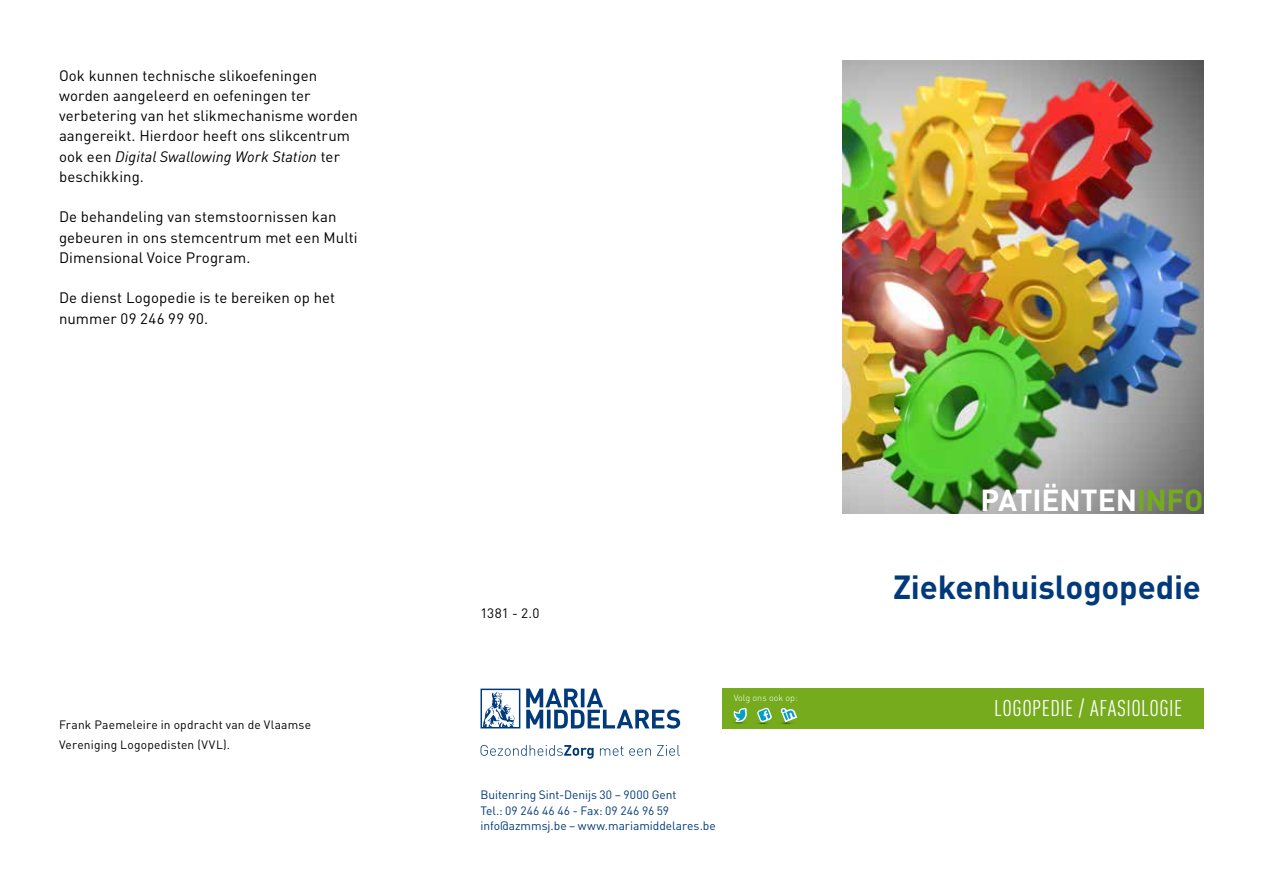
<style>
.page{position:relative;width:1263px;height:893px;background:#fff}
.page>*{position:absolute;margin:0;border:0;box-sizing:border-box;transform-origin:0 0}
.t1{font:700 33px "DINOT";letter-spacing:-.005em;color:#003a7a}
.t2{font:700 30px "DINOT";letter-spacing:-.01em;color:#fff}
.t3{font:condensed 22.5px "DINOT";letter-spacing:.02em;color:#fff}
.t4{font:15px/20.2px "DINOT";letter-spacing:.005em;color:#000}
.t5{font:13.5px "DINOT";color:#000}
.t6{font:12px/15.8px "DINOT";letter-spacing:-.005em;color:#003a7a}
.t7{font:12px/20.2px "DINOT";letter-spacing:.015em;color:#000}
.t8{font:300 9px "DINOT";color:#fff}
.s1{font-style:italic}
.s2{color:#75ab1d}
</style>
<div class="page">
<img style="left:842px;top:60px;width:362px;height:453px">
<div style="left:722px;top:688px;width:481px;height:41px;background:#75ab1d"></div>
<svg style="left:526px;top:689px;width:154px;height:40px"></svg>
<svg style="left:480px;top:689px;width:40px;height:39px"></svg>
<svg style="left:480px;top:745px;width:114px;height:14px"></svg>
<svg style="left:600px;top:746px;width:23px;height:10px"></svg>
<svg style="left:629px;top:748px;width:22px;height:8px"></svg>
<svg style="left:657px;top:745px;width:23px;height:11px"></svg>
<svg style="left:733px;top:708px;width:65px;height:16px"></svg>
<p class="t4" style="left:59px;top:65px;width:300px">Ook kunnen technische slikoefeningen worden aangeleerd en oefeningen ter verbetering van het slikmechanisme worden aangereikt. Hierdoor heeft ons slikcentrum ook een <span class="s1">Digital Swallowing Work Station</span> ter beschikking.</p>
<p class="t4" style="left:59px;top:207px;width:300px">De behandeling van stemstoornissen kan gebeuren in ons stemcentrum met een Multi<br>Dimensional Voice Program.</p>
<p class="t4" style="left:59px;top:288px;width:278px">De dienst Logopedie is te bereiken op het nummer 09 246 99 90.</p>
<p class="t7" style="left:59px;top:714px;width:254px">Frank Paemeleire in opdracht van de Vlaamse<br>Vereniging Logopedisten (VVL).</p>
<p class="t5" style="left:480px;top:604px;width:60px">1381 - 2.0</p>
<p class="t8" style="left:734px;top:692px;width:66px">Volg ons ook op:</p>
<p class="t6" style="left:480px;top:786px;width:237px">Buitenring Sint-Denijs 30 – 9000 Gent<br>Tel.: 09 246 46 46 - Fax: 09 246 96 59 info@azmmsj.be – www.mariamiddelares.be</p>
<h2 class="t2" style="left:980px;top:480px;width:224px">PATIËNTEN<span class="s2">INFO</span></h2>
<h1 class="t1" style="left:893px;top:566px;width:309px">Ziekenhuislogopedie</h1>
<h3 class="t3" style="left:994px;top:695px;width:189px">LOGOPEDIE / AFASIOLOGIE</h3>
</div>
